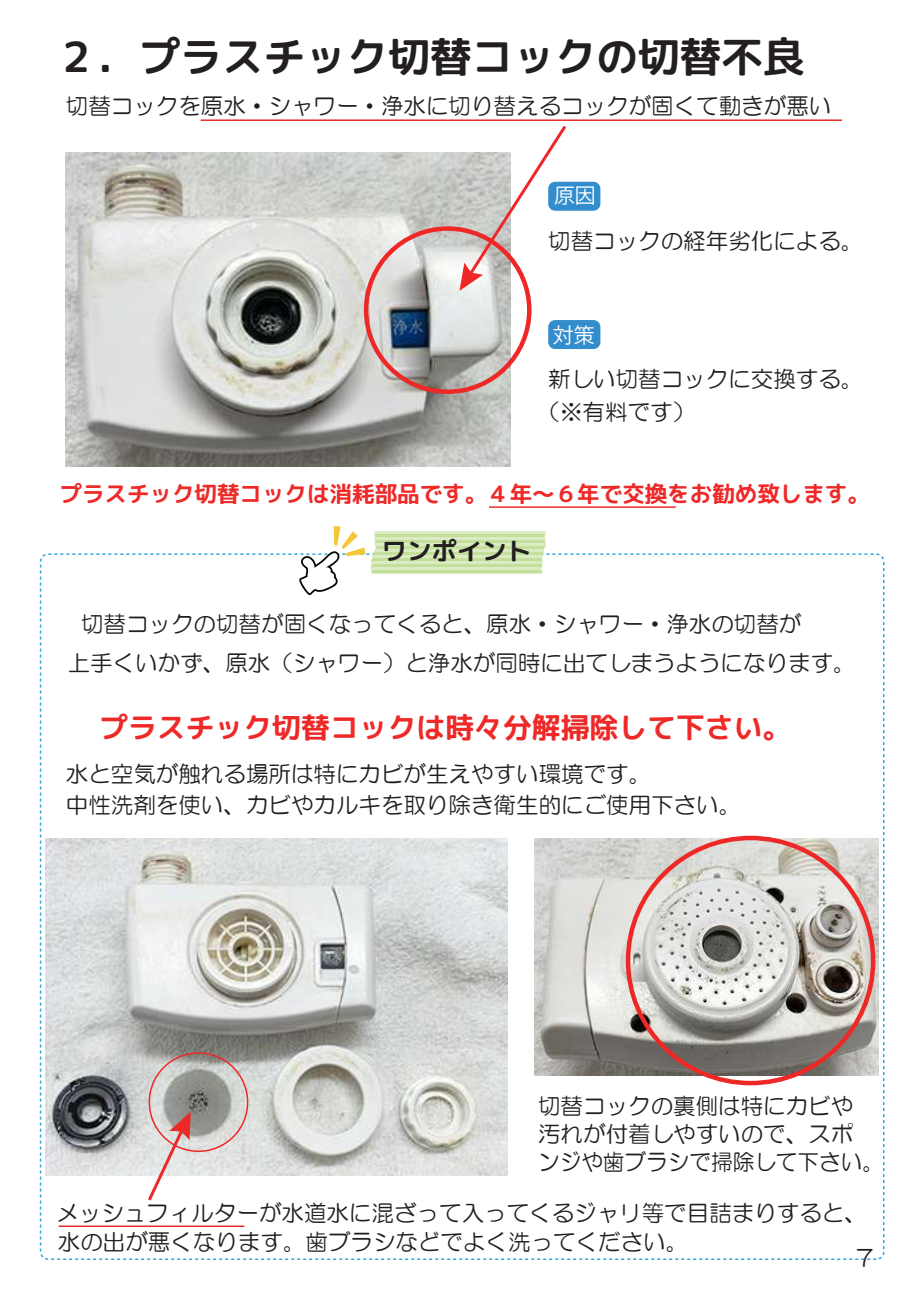
<style>
.page{position:relative;width:919px;height:1289px;background:#fff}
.page>*{position:absolute;margin:0;border:0;box-sizing:border-box;transform-origin:0 0}
.t1{font:41.55px "rounded l mplus 1 c bold";color:#231f20}
.t2{font:28.8px "rounded l mplus 1 c bold";color:#ee2928}
.t3{font:24.9px "rounded l mplus 1 c bold";color:#231f20}
.t4{font:22.5px/27.9px "HG Maru Gothic MPRO";color:#231f20}
.t5{font:22.5px "rounded l mplus 1 c bold";color:#ee2928}
.t6{font:20.85px "Koz Go Pr 6 N";color:#fff}
</style>
<div class="page">
<img style="left:66px;top:152px;width:444px;height:314px">
<hr style="left:200px;top:119px;width:642px;height:2px;background:#ee2826">
<div style="left:364px;top:226px;width:167px;height:168px;border:4px solid #ee2826;border-radius:50%"></div>
<svg style="left:459px;top:125px;width:110px;height:166px"></svg>
<div style="left:548px;top:320px;width:52px;height:29px;background:#338dcc;border-radius:7px"></div>
<div style="left:548px;top:182px;width:52px;height:29px;background:#338dcc;border-radius:7px"></div>
<svg style="left:299px;top:526px;width:66px;height:69px"></svg>
<svg style="left:371px;top:531px;width:175px;height:43px;background:#d1e5b1"></svg>
<img style="left:534px;top:838px;width:344px;height:237px">
<img style="left:46px;top:838px;width:461px;height:337px">
<div style="left:148px;top:1052px;width:100px;height:99px;border:2px solid #ee2928;border-radius:50%"></div>
<svg style="left:145px;top:1111px;width:46px;height:90px"></svg>
<hr style="left:59px;top:1225px;width:185px;height:1px;background:#ee2826">
<hr style="left:489px;top:506px;width:186px;height:2px;background:#ee2826">
<h1 class="t1" style="left:56px;top:27px;width:750px">２．プラスチック切替コックの切替不良</h1>
<p class="t4" style="left:66px;top:92px;width:767px">切替コックを原水・シャワー・浄水に切り替えるコックが固くて動きが悪い</p>
<p class="t6" style="left:554px;top:184px;width:43px">原因</p>
<p class="t4" style="left:548px;top:227px;width:316px">切替コックの経年劣化による。</p>
<p class="t6" style="left:553px;top:323px;width:43px">対策</p>
<p class="t4" style="left:548px;top:365px;width:316px">新しい切替コックに交換する。</p>
<p class="t4" style="left:537px;top:397px;width:159px">（※有料です）</p>
<p class="t5" style="left:59px;top:478px;width:811px">プラスチック切替コックは消耗部品です。４年～６年で交換をお勧め致します。</p>
<p class="t3" style="left:382px;top:533px;width:151px">ワンポイント</p>
<p class="t4" style="left:68px;top:605px;width:789px;line-height:38.7px;text-indent:13px">切替コックの切替が固くなってくると、原水・シャワー・浄水の切替が<br>上手くいかず、原水（シャワー）と浄水が同時に出てしまうようになります。</p>
<p class="t2" style="left:99px;top:706px;width:693px">プラスチック切替コックは時々分解掃除して下さい。</p>
<p class="t4" style="left:66px;top:758px;width:676px;line-height:31px">水と空気が触れる場所は特にカビが生えやすい環境です。<br>中性洗剤を使い、カビやカルキを取り除き衛生的にご使用下さい。</p>
<p class="t4" style="left:538px;top:1091px;width:347px">切替コックの裏側は特にカビや<br>汚れが付着しやすいので、スポ<br>ンジや歯ブラシで掃除して下さい。</p>
<p class="t4" style="left:56px;top:1198px;width:811px;line-height:28.7px">メッシュフィルターが水道水に混ざって入ってくるジャリ等で目詰まりすると、水の出が悪くなります。歯ブラシなどでよく洗ってください。</p>
<p class="t4" style="left:853px;top:1244px;width:24px">７</p>
</div>
